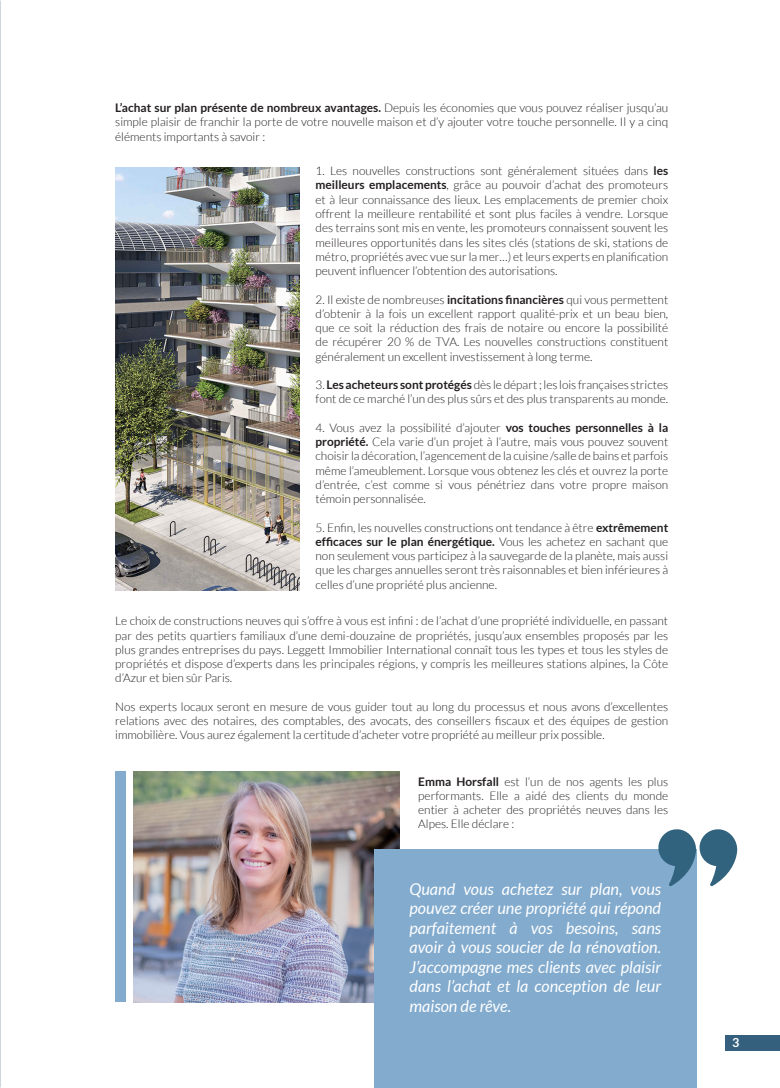
<style>
.page{position:relative;width:780px;height:1088px;background:#fff}
.page>*{position:absolute;margin:0;border:0;box-sizing:border-box;transform-origin:0 0}
.t1{font:italic 16.25px/19.5px "Lato";color:#fff;text-align:justify}
.t2{font:700 12.5px "Lato";color:#fff}
.t3{font:300 11.88px/14.2px "Lato";color:#231f20;text-align:justify}
.s1{font-weight:700}
</style>
<div class="page">
<img style="left:134px;top:772px;width:266px;height:230px">
<div style="left:374px;top:850px;width:322px;height:238px;background:#82abce"></div>
<div style="left:725px;top:1035px;width:55px;height:16px;background:#35607d"></div>
<div style="left:115px;top:772px;width:11px;height:230px;background:#82abce"></div>
<svg style="left:656px;top:829px;width:81px;height:58px"></svg>
<img style="left:115px;top:167px;width:184px;height:423px">
<p class="t3" style="left:115px;top:101px;width:554px"><span class="s1">L’achat sur plan présente de nombreux avantages.</span> Depuis les économies que vous pouvez réaliser jusqu’au simple plaisir de franchir la porte de votre nouvelle maison et d’y ajouter votre touche personnelle. Il y a cinq éléments importants à savoir :</p>
<p class="t3" style="left:315px;top:164px;width:354px">1. Les nouvelles constructions sont généralement situées dans <span class="s1">les meilleurs emplacements</span>, grâce au pouvoir d’achat des promoteurs et à leur connaissance des lieux. Les emplacements de premier choix offrent la meilleure rentabilité et sont plus faciles à vendre. Lorsque des terrains sont mis en vente, les promoteurs connaissent souvent les meilleures opportunités dans les sites clés (stations de ski, stations de métro, propriétés avec vue sur la mer…) et leurs experts en planification peuvent influencer l’obtention des autorisations.</p>
<p class="t3" style="left:315px;top:292px;width:354px">2. Il existe de nombreuses <span class="s1">incitations financières</span> qui vous permettent d’obtenir à la fois un excellent rapport qualité-prix et un beau bien, que ce soit la réduction des frais de notaire ou encore la possibilité de récupérer 20 % de TVA. Les nouvelles constructions constituent généralement un excellent investissement à long terme.</p>
<p class="t3" style="left:315px;top:378px;width:354px">3. <span class="s1">Les acheteurs sont protégés</span> dès le départ ; les lois françaises strictes font de ce marché l’un des plus sûrs et des plus transparents au monde.</p>
<p class="t3" style="left:315px;top:420px;width:354px">4. Vous avez la possibilité d’ajouter <span class="s1">vos touches personnelles à la propriété.</span> Cela varie d’un projet à l’autre, mais vous pouvez souvent choisir la décoration, l’agencement de la cuisine /salle de bains et parfois même l’ameublement. Lorsque vous obtenez les clés et ouvrez la porte d’entrée, c’est comme si vous pénétriez dans votre propre maison témoin personnalisée.</p>
<p class="t3" style="left:315px;top:520px;width:354px">5. Enfin, les nouvelles constructions ont tendance à être <span class="s1">extrêmement efficaces sur le plan énergétique.</span> Vous les achetez en sachant que non seulement vous participez à la sauvegarde de la planète, mais aussi que les charges annuelles seront très raisonnables et bien inférieures à celles d’une propriété plus ancienne.</p>
<p class="t3" style="left:115px;top:614px;width:554px">Le choix de constructions neuves qui s’offre à vous est infini : de l’achat d’une propriété individuelle, en passant par des petits quartiers familiaux d’une demi-douzaine de propriétés, jusqu’aux ensembles proposés par les plus grandes entreprises du pays. Leggett Immobilier International connaît tous les types et tous les styles de propriétés et dispose d’experts dans les principales régions, y compris les meilleures stations alpines, la Côte d’Azur et bien sûr Paris.</p>
<p class="t3" style="left:115px;top:699px;width:554px">Nos experts locaux seront en mesure de vous guider tout au long du processus et nous avons d’excellentes relations avec des notaires, des comptables, des avocats, des conseillers fiscaux et des équipes de gestion immobilière. Vous aurez également la certitude d’acheter votre propriété au meilleur prix possible.</p>
<p class="t3" style="left:418px;top:774px;width:251px"><span class="s1">Emma Horsfall</span> est l’un de nos agents les plus performants. Elle a aidé des clients du monde entier à acheter des propriétés neuves dans les Alpes. Elle déclare :</p>
<h1 class="t1" style="left:409px;top:879px;width:253px">Quand vous achetez sur plan, vous pouvez créer une propriété qui répond parfaitement à vos besoins, sans avoir à vous soucier de la rénovation.<br>J’accompagne mes clients avec plaisir dans l’achat et la conception de leur maison de rêve.</h1>
<p class="t2" style="left:732px;top:1035px;width:9px">3</p>
</div>
